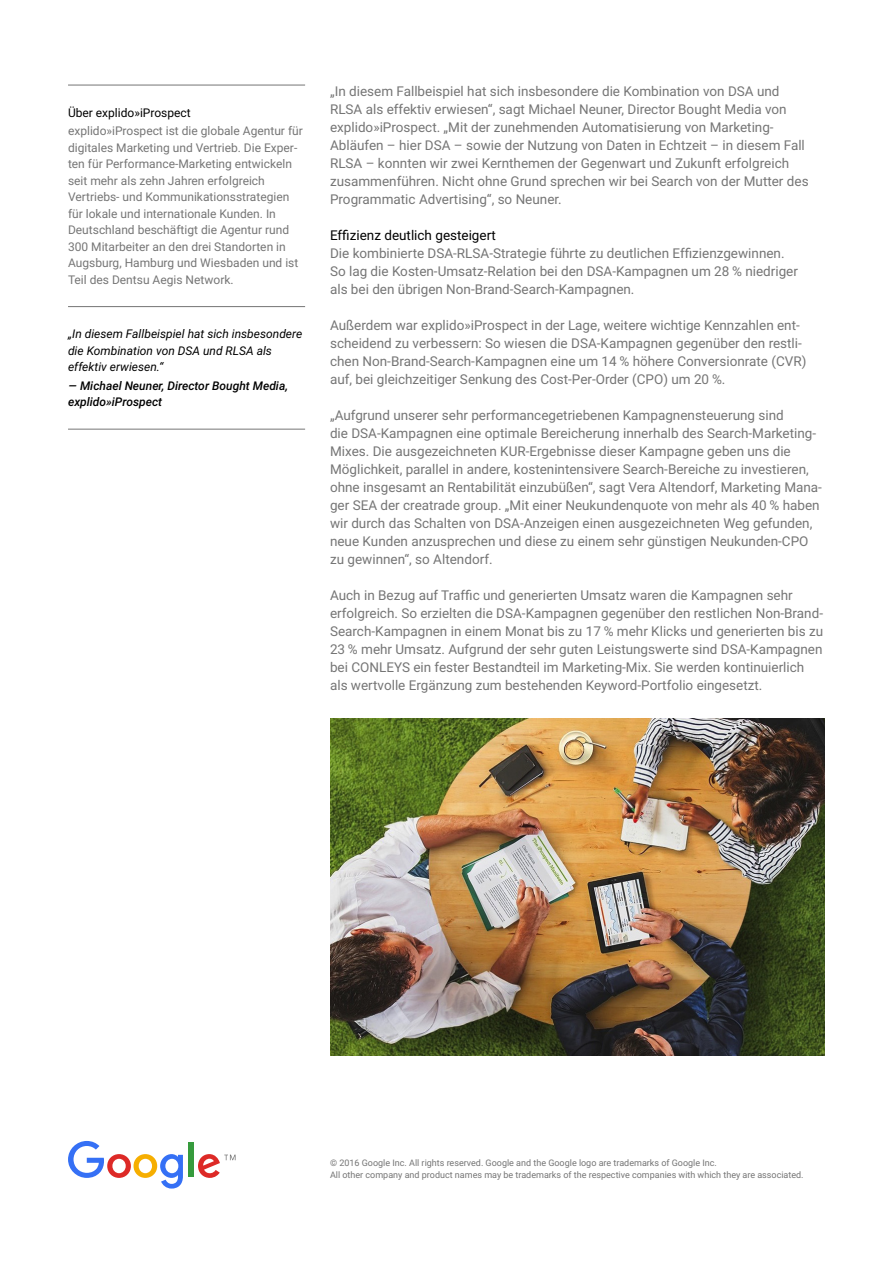
<style>
.page{position:relative;width:893px;height:1263px;background:#fff}
.page>*{position:absolute;margin:0;border:0;box-sizing:border-box;transform-origin:0 0}
.t1{font:13.5px/18px "Roboto";color:#757575}
.t2{font:13.5px "Roboto";color:#000}
.t3{font:12px/16.5px "Roboto";color:#757575}
.t4{font:italic 12px/16.5px "Roboto";color:#000}
.t5{font:italic 500 12px/16.5px "Roboto";color:#000;scale:1.2 1}
.t6{font:12px "Roboto";color:#000}
.t7{font:9px/12px "Roboto";color:#757575}
</style>
<div class="page">
<hr style="left:68px;top:85px;width:237px;height:1px;background:#757575">
<hr style="left:68px;top:306px;width:237px;height:1px;background:#757575">
<hr style="left:68px;top:429px;width:237px;height:1px;background:#757575">
<img style="left:330px;top:719px;width:495px;height:336px">
<svg style="left:68px;top:1141px;width:115px;height:47px"></svg>
<div style="left:188px;top:1142px;width:5px;height:35px;background:#369b3d"></div>
<svg style="left:198px;top:1154px;width:38px;height:24px"></svg>
<p class="t6" style="left:68px;top:104px;width:124px">Über explido»iProspect</p>
<p class="t3" style="left:68px;top:122px;width:236px">explido»iProspect ist die globale Agentur für digitales Marketing und Vertrieb. Die Exper&shy;ten für Performance-Marketing ent wickeln seit mehr als zehn Jahren erfolgreich Vertriebs- und Kommunikationsstrategien für lokale und internationale Kunden. In Deutschland beschäftigt die Agentur rund 300 Mitarbeiter an den drei Standorten in Augsburg, Hamburg und Wiesbaden und ist Teil des Dentsu Aegis Network.</p>
<p class="t4" style="left:68px;top:325px;width:236px">„In diesem Fallbeispiel hat sich ins besondere die Kombination von DSA und RLSA als effektiv erwiesen.“</p>
<p class="t5" style="left:68px;top:377px;width:185px">– Michael Neuner, Director Bought Media, explido»iProspect</p>
<p class="t1" style="left:330px;top:81px;width:480px">„In diesem Fallbeispiel hat sich insbesondere die Kombination von DSA und RLSA als effektiv erwiesen“, sagt Michael Neuner, Director Bought Media von explido»iProspect. „Mit der zunehmenden Automatisierung von Marketing-Abläufen – hier DSA – sowie der Nutzung von Daten in Echtzeit – in diesem Fall RLSA – konnten wir zwei Kernthemen der Gegenwart und Zukunft erfolgreich zusammenführen. Nicht ohne Grund sprechen wir bei Search von der Mutter des Programmatic Advertising“, so Neuner.</p>
<p class="t2" style="left:330px;top:225px;width:167px">Effizienz deutlich gesteigert</p>
<p class="t1" style="left:330px;top:243px;width:469px">Die kombinierte DSA-RLSA-Strategie führte zu deutlichen Effizienzgewinnen.<br>So lag die Kosten-Umsatz-Relation bei den DSA-Kampagnen um 28 % niedriger als bei den übrigen Non-Brand-Search-Kampagnen.</p>
<p class="t1" style="left:330px;top:315px;width:478px">Außerdem war explido»iProspect in der Lage, weitere wichtige Kennzahlen ent&shy;scheidend zu verbessern: So wiesen die DSA-Kampagnen gegenüber den restli&shy;chen Non-Brand-Search-Kampagnen eine um 14 % höhere Conversionrate (CVR) auf, bei gleichzeitiger Senkung des Cost-Per-Order (CPO) um 20 %.</p>
<p class="t1" style="left:330px;top:405px;width:493px">„Aufgrund unserer sehr performancegetriebenen Kampagnensteuerung sind<br>die DSA-Kampagnen eine optimale Bereicherung innerhalb des Search-Marketing-Mixes. Die ausgezeichneten KUR-Ergebnisse dieser Kampagne geben uns die Möglichkeit, parallel in andere, kostenintensivere Search-Bereiche zu investieren, ohne insgesamt an Rentabilität einzubüßen“, sagt Vera Altendorf, Marketing Mana&shy;ger SEA der cre a trade group. „Mit einer Neukundenquote von mehr als 40 % haben wir durch das Schalten von DSA-Anzeigen einen ausgezeichneten Weg gefunden, neue Kunden anzusprechen und diese zu einem sehr günstigen Neukunden-CPO zu gewinnen“, so Altendorf.</p>
<p class="t1" style="left:330px;top:585px;width:495px">Auch in Bezug auf Traffic und generierten Umsatz waren die Kampagnen sehr erfolgreich. So erzielten die DSA-Kampagnen gegenüber den restlichen Non-Brand-Search-Kampagnen in einem Monat bis zu 17 % mehr Klicks und generierten bis zu 23 % mehr Umsatz. Aufgrund der sehr guten Leistungswerte sind DSA-Kampagnen bei CONLEYS ein fester Bestandteil im Marketing-Mix. Sie werden kontinuierlich als wertvolle Ergänzung zum bestehenden Keyword-Portfolio eingesetzt.</p>
<p class="t7" style="left:330px;top:1156px;width:475px">© 2016 Google Inc. All rights reserved. Google and the Google logo are trademarks of Google Inc.<br>All other company and product names may be trademarks of the respective companies with which they are associated.</p>
</div>
